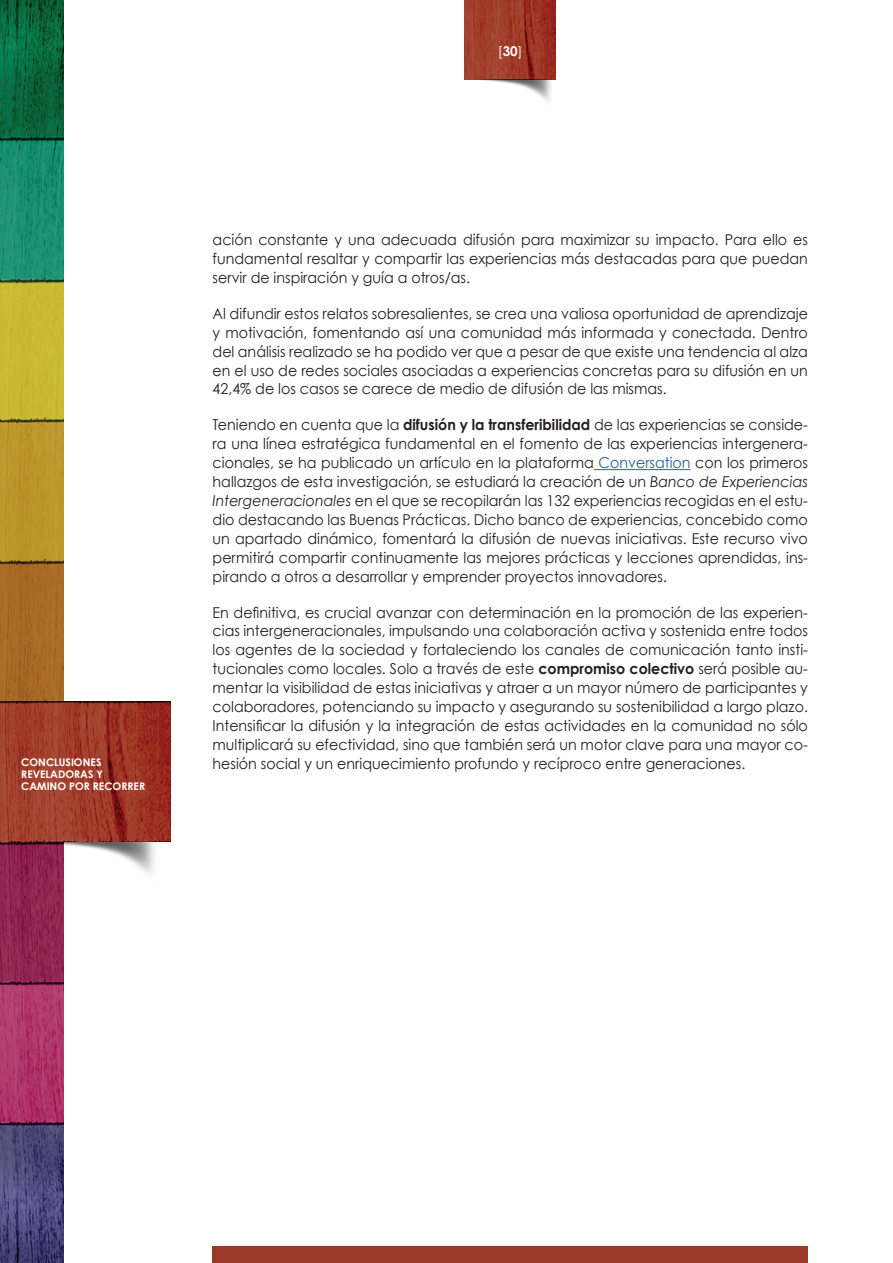
<style>
.page{position:relative;width:893px;height:1263px;background:#fff}
.page>*{position:absolute;margin:0;border:0;box-sizing:border-box;transform-origin:0 0}
.t1{font:15px/18.9px "Century Gothic";color:#231f20;text-align:justify;scale:.95 1}
.t2{font:13.5px "Century Gothic";color:#fff}
.t3{font:700 10.5px/12px "Century Gothic";color:#fff}
.s1{font-weight:700}
.s2{color:#275caa}
.s3{font-style:italic}
</style>
<div class="page">
<img style="left:0;top:101px;width:64px;height:1162px">
<img style="left:0;top:702px;width:170px;height:140px">
<img style="left:17px;top:842px;width:138px;height:43px">
<img style="left:0;top:0;width:64px;height:101px">
<img style="left:465px;top:0;width:91px;height:80px">
<img style="left:481px;top:80px;width:70px;height:21px">
<div style="left:213px;top:1246px;width:595px;height:17px;background:#9b3929"></div>
<hr style="left:594px;top:469px;width:97px;height:1px;background:#2860ad">
<p class="t2" style="left:498px;top:43px;width:26px">[<span class="s1">30</span>]</p>
<p class="t3" style="left:21px;top:755px;width:125px">CONCLUSIONES<br>REVELADORAS Y<br>CAMINO POR RECORRER</p>
<p class="t1" style="left:213px;top:230px;width:628px">ación constante y una adecuada difusión para maximizar su impacto. Para ello es fundamental resaltar y compartir las experiencias más destacadas para que puedan servir de inspiración y guía a otros/as.</p>
<p class="t1" style="left:213px;top:304px;width:628px">Al difundir estos relatos sobresalientes, se crea una valiosa oportunidad de aprendizaje y motivación, fomentando así una comunidad más informada y conectada. Dentro del análisis realizado se ha podido ver que a pesar de que existe una tendencia al alza en el uso de redes sociales asociadas a experiencias concretas para su difusión en un 42,4% de los casos se carece de medio de difusión de las mismas.</p>
<p class="t1" style="left:213px;top:415px;width:628px">Teniendo en cuenta que la <span class="s1">difusión y la transferibilidad</span> de las experiencias se conside&shy;ra una línea estratégica fundamental en el fomento de las experiencias intergenera&shy;cionales, se ha publicado un artículo en la plataforma <span class="s2">Conversation</span> con los primeros hallazgos de esta investigación, se estudiará la creación de un <span class="s3">Banco de Experiencias Intergeneracionales</span> en el que se recopilarán las 132 experiencias recogidas en el estu&shy;dio destacando las Buenas Prácticas. Dicho banco de experiencias, concebido como un apartado dinámico, fomentará la difusión de nuevas iniciativas. Este recurso vivo permitirá compartir continuamente las mejores prácticas y lecciones aprendidas, ins&shy;pirando a otros a desarrollar y emprender proyectos innovadores.</p>
<p class="t1" style="left:213px;top:602px;width:628px">En definitiva, es crucial avanzar con determinación en la promoción de las experien&shy;cias intergeneracionales, impulsando una colaboración activa y sostenida entre todos los agentes de la sociedad y fortaleciendo los canales de comunicación tanto insti&shy;tucionales como locales. Solo a través de este <span class="s1">compromiso colectivo</span> será posible au&shy;mentar la visibilidad de estas iniciativas y atraer a un mayor número de participantes y colaboradores, potenciando su impacto y asegurando su sostenibilidad a largo plazo.<br>Intensificar la difusión y la integración de estas actividades en la comunidad no sólo multiplicará su efectividad, sino que también será un motor clave para una mayor co&shy;hesión social y un enriquecimiento profundo y recíproco entre generaciones.</p>
</div>
